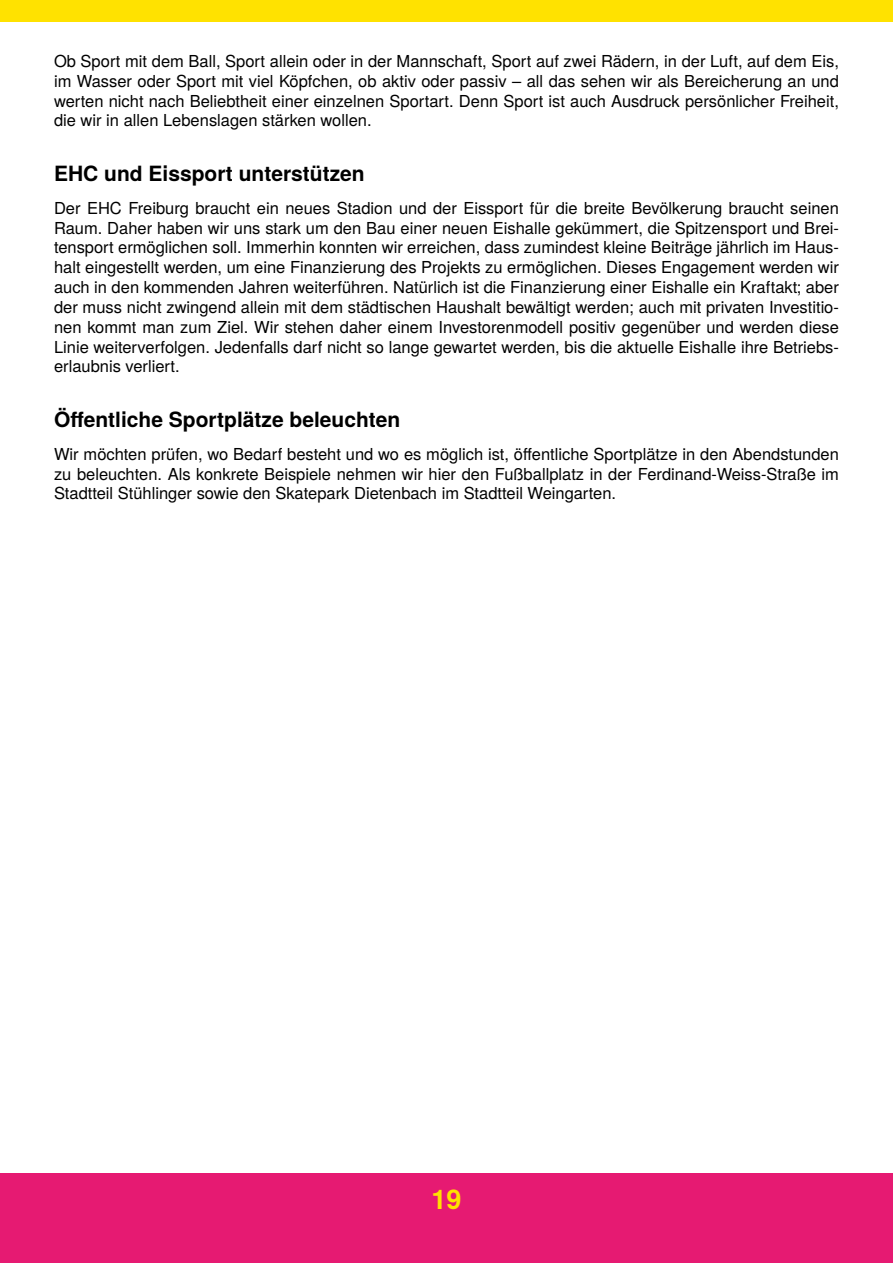
<style>
.page{position:relative;width:893px;height:1263px;background:#fff}
.page>*{position:absolute;margin:0;border:0;box-sizing:border-box;transform-origin:0 0}
.t1{font:700 27px "Te X Gyre Heros";color:#ffe200}
.t2{font:700 21px "Te X Gyre Heros";color:#000}
.t3{font:16.5px/19.8px "Te X Gyre Heros";color:#000;text-align:justify}
</style>
<div class="page">
<div style="left:0;top:1174px;width:893px;height:89px;background:#e61a72"></div>
<div style="left:0;top:0;width:893px;height:21px;background:#ffe200"></div>
<p class="t3" style="left:54px;top:50px;width:786px">Ob Sport mit dem Ball, Sport allein oder in der Mannschaft, Sport auf zwei Rädern, in der Luft, auf dem Eis, im Wasser oder Sport mit viel Köpfchen, ob aktiv oder passiv – all das sehen wir als Bereicherung an und werten nicht nach Beliebtheit einer einzelnen Sportart. Denn Sport ist auch Ausdruck persönlicher Freiheit, die wir in allen Lebenslagen stärken wollen.</p>
<p class="t2" style="left:54px;top:158px;width:312px">EHC und Eissport unterstützen</p>
<p class="t3" style="left:54px;top:197px;width:786px">Der EHC Freiburg braucht ein neues Stadion und der Eissport für die breite Bevölkerung braucht seinen Raum. Daher haben wir uns stark um den Bau einer neuen Eishalle gekümmert, die Spitzensport und Brei&shy;tensport ermöglichen soll. Immerhin konnten wir erreichen, dass zumindest kleine Beiträge jährlich im Haus&shy;halt eingestellt werden, um eine Finanzierung des Projekts zu ermöglichen. Dieses Engagement werden wir auch in den kommenden Jahren weiterführen. Natürlich ist die Finanzierung einer Eishalle ein Kraftakt; aber der muss nicht zwingend allein mit dem städtischen Haushalt bewältigt werden; auch mit privaten Investitio&shy;nen kommt man zum Ziel. Wir stehen daher einem Investorenmodell positiv gegenüber und werden diese Linie weiterverfolgen. Jedenfalls darf nicht so lange gewartet werden, bis die aktuelle Eishalle ihre Betriebs&shy;erlaubnis verliert.</p>
<p class="t2" style="left:54px;top:404px;width:348px">Öffentliche Sportplätze beleuchten</p>
<p class="t3" style="left:54px;top:443px;width:786px">Wir möchten prüfen, wo Bedarf besteht und wo es möglich ist, öffentliche Sportplätze in den Abendstunden zu beleuchten. Als konkrete Beispiele nehmen wir hier den Fußballplatz in der Ferdinand-Weiss-Straße im Stadtteil Stühlinger sowie den Skatepark Dietenbach im Stadtteil Weingarten.</p>
<h1 class="t1" style="left:431px;top:1178px;width:32px">19</h1>
</div>
